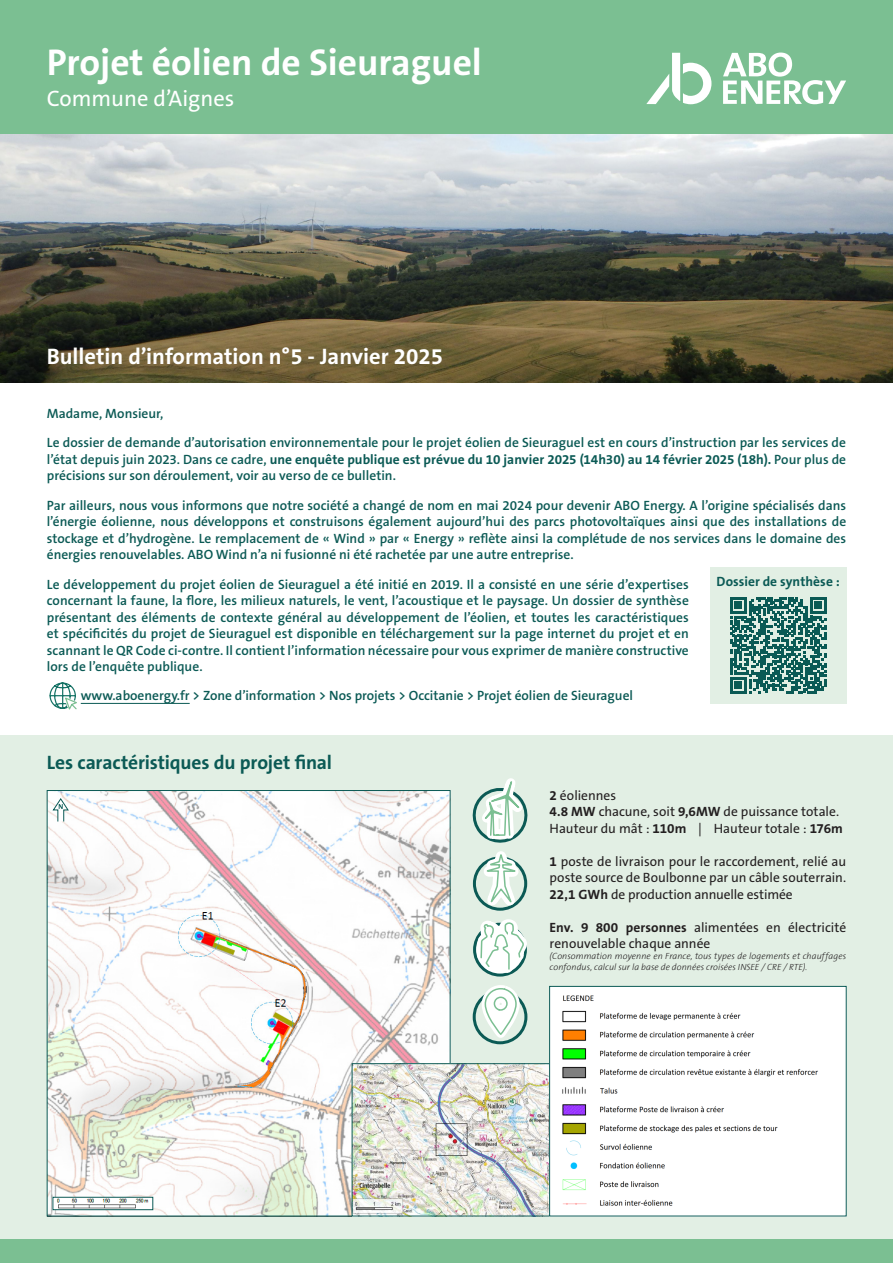
<style>
.page{position:relative;width:893px;height:1263px;background:#fff}
.page>*{position:absolute;margin:0;border:0;box-sizing:border-box;transform-origin:0 0}
.t1{font:700 37.5px "The Sans B W7";color:#fff}
.t2{font:700 22.5px "The Sans B W7";color:#fff}
.t3{font:22.5px "The Sans B W5 Plain";color:#fff}
.t4{font:700 19.5px "The Sans B W7";letter-spacing:-.01em;color:#0b5a55}
.t5{font:600 13.5px/16.5px "The Sans B W6";color:#0b5a55;text-align:justify}
.t6{font:600 13.5px/16.5px "The Sans B W6";color:#0c5a55;text-align:justify}
.t7{font:13.5px/16.5px "The Sans B W5 Plain";color:#231f20}
.t8{font:700 13.5px "The Sans B W7";letter-spacing:.005em;color:#0b5a55}
.t9{font:italic 300 9px/10.8px "The Sans B3";letter-spacing:.01em;color:#231f20}
.s1{font-family:"The Sans B W7";font-weight:700}
.s2{color:#0b5a55}
</style>
<div class="page">
<div style="left:710px;top:568px;width:136px;height:136px;background:#e2efe4"></div>
<div style="left:0;top:736px;width:893px;height:527px;background:#e2efe4"></div>
<img style="left:49px;top:792px;width:399px;height:422px">
<img style="left:0;top:134px;width:893px;height:249px">
<div style="left:0;top:0;width:893px;height:134px;background:#7bbf92"></div>
<hr style="left:81px;top:703px;width:109px;height:1px;background:#0b5a55">
<svg style="left:646px;top:53px;width:65px;height:51px"></svg>
<svg style="left:723px;top:53px;width:123px;height:51px"></svg>
<svg style="left:49px;top:682px;width:34px;height:28px"></svg>
<div style="left:0;top:1240px;width:893px;height:23px;background:#7bbf92"></div>
<img style="left:55px;top:1199px;width:96px;height:9px">
<div style="left:53px;top:1197px;width:100px;height:13px;border:1px solid #0b5a55"></div>
<svg style="left:52px;top:797px;width:17px;height:25px"></svg>
<svg style="left:467px;top:735px;width:66px;height:482px"></svg>
<svg style="left:730px;top:597px;width:96px;height:96px"></svg>
<img style="left:354px;top:1065px;width:195px;height:149px">
<div style="left:352px;top:1063px;width:206px;height:153px;border:1px solid #0b5a55"></div>
<img style="left:551px;top:988px;width:294px;height:226px">
<div style="left:549px;top:986px;width:298px;height:230px;border:1px solid #0b5a55"></div>
<p class="t1" style="left:47px;top:38px;width:437px">Projet éolien de Sieuraguel</p>
<p class="t3" style="left:47px;top:84px;width:189px">Commune d’Aignes</p>
<p class="t2" style="left:47px;top:342px;width:398px">Bulletin d’information n°5 - Janvier 2025</p>
<p class="t6" style="left:47px;top:405px;width:118px">Madame, Monsieur,</p>
<p class="t5" style="left:47px;top:435px;width:801px">Le dossier de demande d’autorisation environnementale pour le projet éolien de Sieuraguel est en cours d’instruction par les services de l’état depuis juin 2023. Dans ce cadre, <span class="s1">une enquête publique est prévue du 10 janvier 2025 (14h30) au 14 février 2025 (18h).</span> Pour plus de précisions sur son déroulement, voir au verso de ce bulletin.</p>
<p class="t6" style="left:47px;top:497px;width:801px"><span class="s2">Par ailleurs,</span> nous vous informons que notre société a changé de nom en mai 2024 pour devenir ABO Energy. A l’origine spécialisés dans l’énergie éolienne, nous développons et construisons également aujourd’hui des parcs photovoltaïques ainsi que des installations de stockage et d’hydrogène. Le remplacement de « Wind » par « Energy » reflète ainsi la complétude de nos services dans le domaine des énergies renouvelables. ABO Wind n’a ni fusionné ni été rachetée par une autre entreprise.</p>
<p class="t5" style="left:47px;top:576px;width:644px">Le développement du projet éolien de Sieuraguel a été initié en 2019. Il a consisté en une série d’expertises concernant la faune, la flore, les milieux naturels, le vent, l’acoustique et le paysage. Un dossier de synthèse présentant des éléments de contexte général au développement de l’éolien, et toutes les caractéristiques et spécificités du projet de Sieuraguel est disponible en téléchargement sur la page internet du projet et en scannant le QR Code ci-contre. Il contient l’information nécessaire pour vous exprimer de manière constructive lors de l’enquête publique.</p>
<p class="t5" style="left:81px;top:687px;width:554px">www.aboenergy.fr &gt; Zone d’information &gt; Nos projets &gt; Occitanie &gt; Projet éolien de Sieuraguel</p>
<p class="t8" style="left:717px;top:573px;width:125px">Dossier de synthèse :</p>
<p class="t4" style="left:47px;top:750px;width:287px">Les caractéristiques du projet final</p>
<p class="t7" style="left:550px;top:787px;width:68px"><span class="s1">2</span> éoliennes</p>
<p class="t7" style="left:550px;top:804px;width:291px"><span class="s1">4.8 MW</span> chacune, soit <span class="s1">9,6MW</span> de puissance totale.</p>
<p class="t7" style="left:550px;top:820px;width:295px">Hauteur du mât : <span class="s1">110m</span> | Hauteur totale : <span class="s1">176m</span></p>
<p class="t7" style="left:550px;top:853px;width:298px"><span class="s1">1</span> poste de livraison pour le raccordement, relié au poste source de Boulbonne par un câble souterrain.</p>
<p class="t7" style="left:550px;top:886px;width:245px"><span class="s1">22,1 GWh</span> de production annuelle estimée</p>
<p class="t7" style="left:550px;top:919px;width:298px"><span class="s1">Env. 9 800 personnes</span> alimentées en électricité renouvelable chaque année</p>
<p class="t9" style="left:550px;top:951px;width:298px">(Consommation moyenne en France, tous types de logements et chauffages confondus, calcul sur la base de données croisées INSEE / CRE / RTE).</p>
</div>
